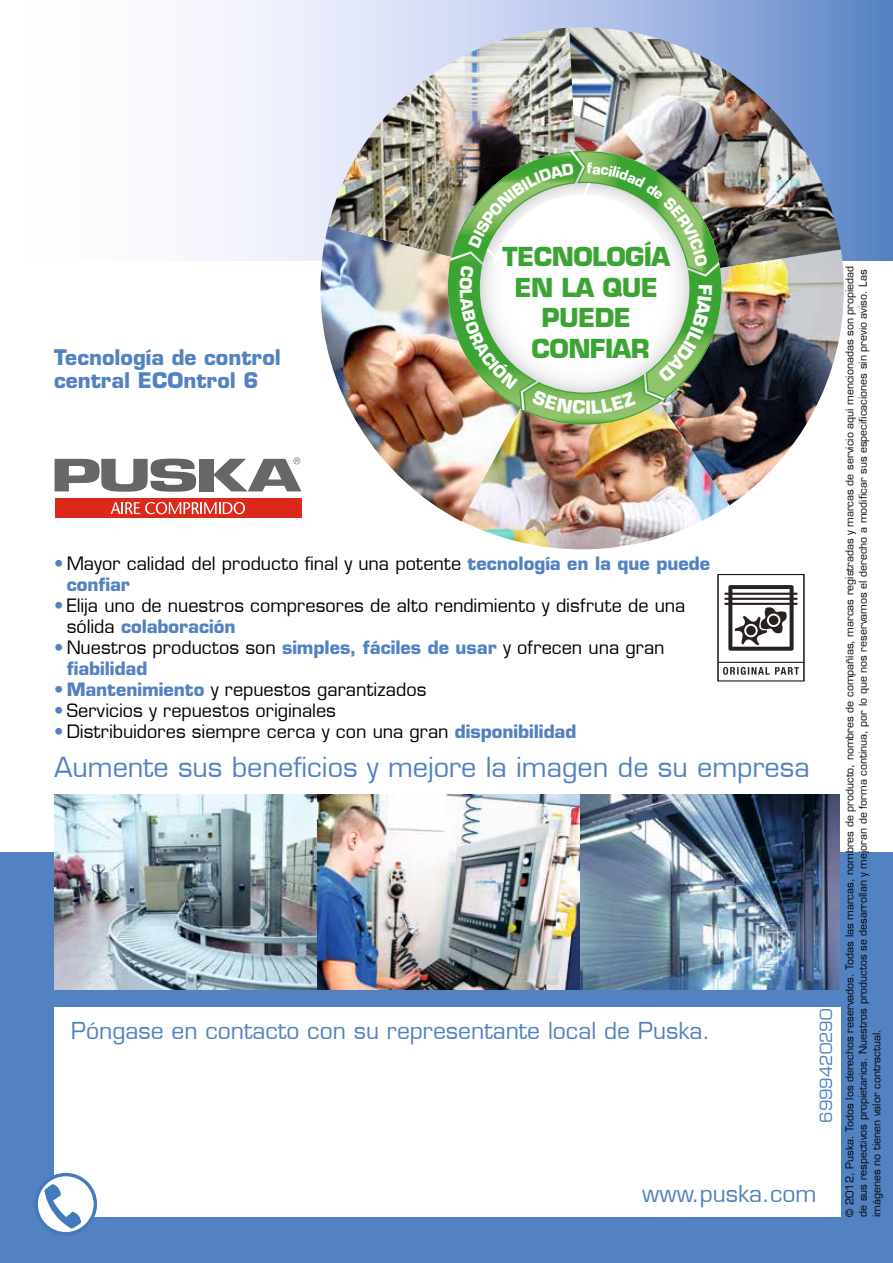
<style>
.page{position:relative;width:893px;height:1263px;background:#fff}
.page>*{position:absolute;margin:0;border:0;box-sizing:border-box;transform-origin:0 0}
.t1{font:27px "Eurostile LT";color:#5282c1}
.t2{font:700 25.5px/30.6px "Eurostile Std";letter-spacing:-.025em;color:#3ca432;text-align:center}
.t3{font:22.8px "Eurostile LT";color:#5282c1}
.t4{font:700 21px/22.5px "Eurostile";color:#5282c1}
.t5{font:18px "Eurostile LT";color:#000}
.t6{font:700 18px "Eurostile";letter-spacing:-.005em;color:#5282c1}
.t7{font:16.5px "Eurostile LT";color:#5282c1}
.t8{font:10.5px/13.5px "Eurostile LT";color:#000}
.s1{color:#5282c1}
.s2{font-family:"Eurostile";font-weight:700;color:#5282c1}
.s3{font-family:"Eurostile LT";font-weight:400;color:#000}
</style>
<div class="page">
<div style="left:0;top:852px;width:893px;height:411px;background:#5282c1"></div>
<svg style="left:216px;top:0;width:677px;height:260px"></svg>
<div style="left:54px;top:1008px;width:786px;height:209px;background:#fff"></div>
<svg style="left:36px;top:1174px;width:59px;height:60px"></svg>
<div style="left:34px;top:1173px;width:63px;height:62px;border:3px solid #4379bd;border-radius:50%"></div>
<svg style="left:44px;top:1184px;width:37px;height:45px"></svg>
<img style="left:564px;top:27px;width:277px;height:223px">
<img style="left:721px;top:250px;width:123px;height:255px">
<img style="left:461px;top:394px;width:268px;height:155px">
<img style="left:320px;top:226px;width:235px;height:295px">
<img style="left:328px;top:28px;width:253px;height:245px">
<img style="left:54px;top:794px;width:786px;height:196px">
<svg style="left:717px;top:574px;width:88px;height:107px"></svg>
<div style="left:55px;top:498px;width:246px;height:20px;background:#dc291a"></div>
<svg style="left:111px;top:502px;width:134px;height:12px"></svg>
<svg style="left:55px;top:459px;width:141px;height:33px"></svg>
<svg style="left:213px;top:457px;width:88px;height:34px"></svg>
<div style="left:199px;top:459px;width:14px;height:32px;background:#676767"></div>
<img style="left:448px;top:151px;width:273px;height:274px">
<h3 class="t4" style="left:54px;top:346px;width:228px">Tecnología de control central ECOntrol 6</h3>
<h2 class="t2" style="left:503px;top:241px;width:169px">TECNOLOGÍA<br>EN LA QUE<br>PUEDE<br>CONFIAR</h2>
<h3 class="t5" style="left:54px;top:552px;width:658px"><span class="s1">•</span> Mayor calidad del producto final y una potente <span class="s2">tecnología en la que puede</span></h3>
<h3 class="t6" style="left:67px;top:573px;width:65px">confiar</h3>
<h3 class="t5" style="left:54px;top:594px;width:633px"><span class="s1">•</span> Elija uno de nuestros compresores de alto rendimiento y disfrute de una</h3>
<h3 class="t6" style="left:67px;top:615px;width:170px"><span class="s3">sólida</span> colaboración</h3>
<h3 class="t5" style="left:54px;top:636px;width:612px"><span class="s1">•</span> Nuestros productos son <span class="s2">simples, fáciles de usar</span> y ofrecen una gran</h3>
<h3 class="t6" style="left:67px;top:657px;width:82px">fiabilidad</h3>
<h3 class="t5" style="left:54px;top:678px;width:374px"><span class="s1">•</span> <span class="s2">Mantenimiento</span> y repuestos garantizados</h3>
<h3 class="t5" style="left:54px;top:699px;width:283px"><span class="s1">•</span> Servicios y repuestos originales</h3>
<h3 class="t5" style="left:54px;top:720px;width:524px"><span class="s1">•</span> Distribuidores siempre cerca y con una gran <span class="s2">disponibilidad</span></h3>
<h1 class="t1" style="left:54px;top:751px;width:757px">Aumente sus beneficios y mejore la imagen de su empresa</h1>
<h3 class="t3" style="left:71px;top:1016px;width:641px">Póngase en contacto con su representante local de Puska.</h3>
<h3 class="t7" style="left:816px;top:1123px;width:115px;rotate:-90deg">6999420290</h3>
<h3 class="t3" style="left:642px;top:1180px;width:176px">www.puska.com</h3>
<p class="t8" style="left:843px;top:1217px;width:953px;rotate:-90deg">© 2012, Puska. Todos los derechos reservados. Todas las marcas, nombres de producto, nombres de compañías, marcas registradas y marcas de servicio aquí mencionadas son propiedad de sus respectivos propietarios. Nuestros productos se desarrollan y mejoran de forma continua, por lo que nos reservamos el derecho a modificar sus especificaciones sin previo aviso. Las imágenes no tienen valor contractual.</p>
</div>
